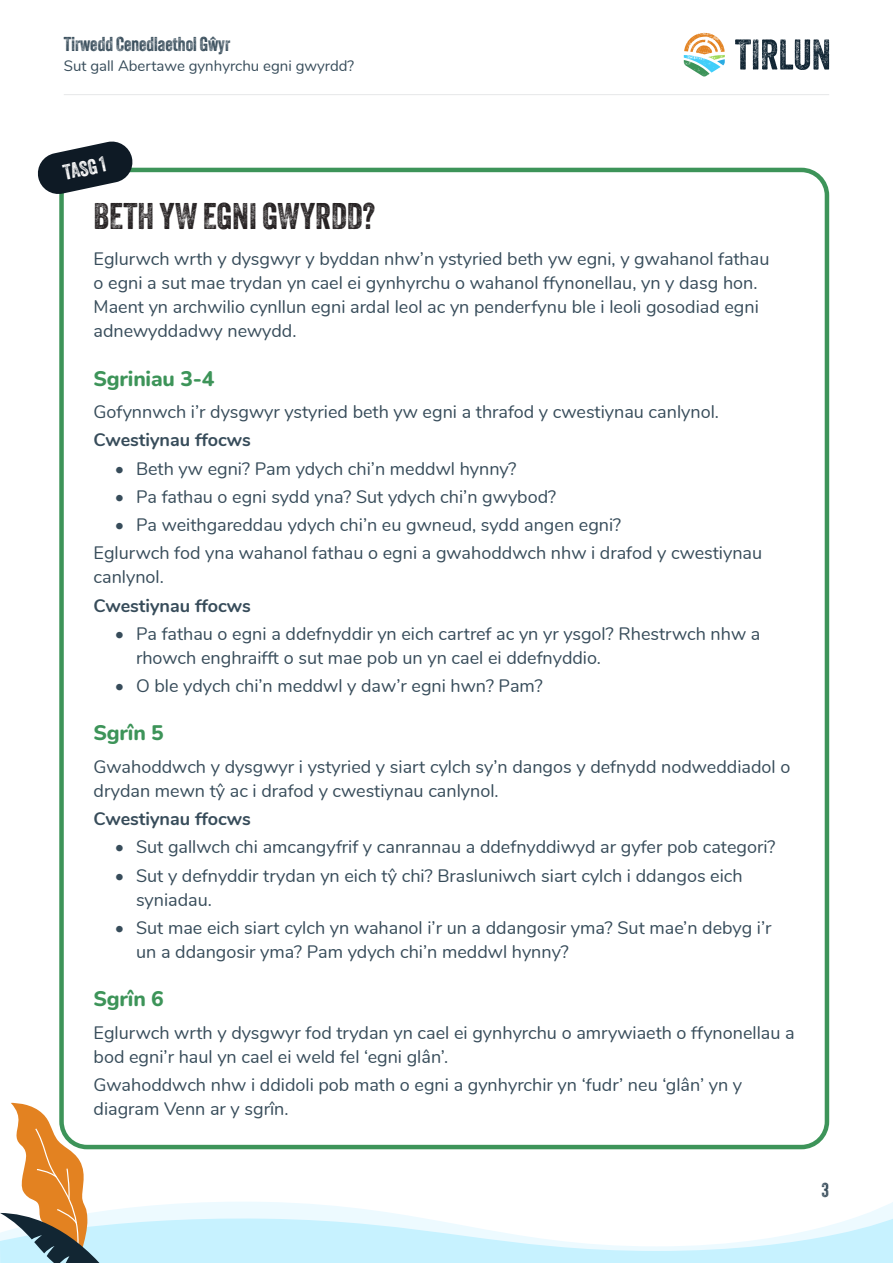
<style>
.page{position:relative;width:893px;height:1263px;background:#fff}
.page>*{position:absolute;margin:0;border:0;box-sizing:border-box;transform-origin:0 0}
.Page_sub_heading{font:36px "Veneer Two";color:#231f20}
.Page_section_heading{font:800 21px "Nunito";letter-spacing:-.01em;color:#3d9459}
.Key_activity_heading{font:21px "Veneer Two";color:#fff}
.t1{font:19.5px "Veneer Two";color:#374c5a}
.Body_text{font:18px/24px "Nunito";color:#374c5a}
.Body_text_-_bullet_list{font:18px/24px "Nunito";color:#374c5a}
.Body_text-2{font:700 18px "Nunito";color:#374c5a}
.t2{font:15px "Nunito";color:#374c5a}
</style>
<div class="page">
<svg style="left:735px;top:39px;width:94px;height:31px"></svg>
<svg style="left:684px;top:33px;width:41px;height:44px"></svg>
<hr style="left:64px;top:94px;width:765px;height:1px;background:#e6e7e9">
<svg style="left:0;top:1102px;width:893px;height:161px"></svg>
<div style="left:59px;top:168px;width:770px;height:981px;border:4px solid #3d9459;border-radius:26px"></div>
<svg style="left:37px;top:141px;width:97px;height:55px"></svg>
<p class="t1" style="left:64px;top:32px;width:168px">Tirwedd Cenedlaethol Gŵyr</p>
<p class="t2" style="left:64px;top:54px;width:292px">Sut gall Abertawe gynhyrchu egni gwyrdd?</p>
<p class="Key_activity_heading" style="left:61px;top:160px;width:44px;rotate:-12deg">TASG 1</p>
<p class="Page_sub_heading" style="left:94px;top:194px;width:283px">BETH YW EGNI GWYRDD?</p>
<p class="Body_text" style="left:94px;top:246px;width:677px">Eglurwch wrth y dysgwyr y byddan nhw’n ystyried beth yw egni, y gwahanol fathau o egni a sut mae trydan yn cael ei gynhyrchu o wahanol ffynonellau, yn y dasg hon.<br>Maent yn archwilio cynllun egni ardal leol ac yn penderfynu ble i leoli gosodiad egni adnewyddadwy newydd.</p>
<p class="Page_section_heading" style="left:94px;top:363px;width:122px">Sgriniau 3-4</p>
<p class="Body_text" style="left:94px;top:399px;width:627px">Gofynnwch i’r dysgwyr ystyried beth yw egni a thrafod y cwestiynau canlynol.</p>
<p class="Body_text-2" style="left:94px;top:427px;width:159px">Cwestiynau ffocws</p>
<p class="Body_text" style="left:115px;top:455px;width:403px">• Beth yw egni? Pam ydych chi’n meddwl hynny?</p>
<p class="Body_text" style="left:115px;top:484px;width:443px">• Pa fathau o egni sydd yna? Sut ydych chi’n gwybod?</p>
<p class="Body_text" style="left:115px;top:512px;width:508px">• Pa weithgareddau ydych chi’n eu gwneud, sydd angen egni?</p>
<p class="Body_text_-_bullet_list" style="left:94px;top:540px;width:670px">Eglurwch fod yna wahanol fathau o egni a gwahoddwch nhw i drafod y cwestiynau canlynol.</p>
<p class="Body_text-2" style="left:94px;top:592px;width:159px">Cwestiynau ffocws</p>
<p class="Body_text" style="left:136px;top:621px;width:626px;text-indent:-21px">• Pa fathau o egni a ddefnyddir yn eich cartref ac yn yr ysgol? Rhestrwch nhw a rhowch enghraifft o sut mae pob un yn cael ei ddefnyddio.</p>
<p class="Body_text" style="left:115px;top:673px;width:429px">• O ble ydych chi’n meddwl y daw’r egni hwn? Pam?</p>
<p class="Page_section_heading" style="left:94px;top:718px;width:72px">Sgrîn 5</p>
<p class="Body_text" style="left:94px;top:754px;width:698px">Gwahoddwch y dysgwyr i ystyried y siart cylch sy’n dangos y defnydd nodweddiadol o drydan mewn tŷ ac i drafod y cwestiynau canlynol.</p>
<p class="Body_text-2" style="left:94px;top:806px;width:159px">Cwestiynau ffocws</p>
<p class="Body_text" style="left:115px;top:834px;width:662px">• Sut gallwch chi amcangyfrif y canrannau a ddefnyddiwyd ar gyfer pob categori?</p>
<p class="Body_text" style="left:136px;top:862px;width:608px;text-indent:-21px">• Sut y defnyddir trydan yn eich tŷ chi? Brasluniwch siart cylch i ddangos eich syniadau.</p>
<p class="Body_text" style="left:136px;top:915px;width:637px;text-indent:-21px">• Sut mae eich siart cylch yn wahanol i’r un a ddangosir yma? Sut mae’n debyg i’r un a ddangosir yma? Pam ydych chi’n meddwl hynny?</p>
<p class="Page_section_heading" style="left:94px;top:984px;width:72px">Sgrîn 6</p>
<p class="Body_text" style="left:94px;top:1019px;width:703px">Eglurwch wrth y dysgwyr fod trydan yn cael ei gynhyrchu o amrywiaeth o ffynonellau a bod egni’r haul yn cael ei weld fel ‘egni glân’.</p>
<p class="Body_text" style="left:94px;top:1072px;width:650px">Gwahoddwch nhw i ddidoli pob math o egni a gynhyrchir yn ‘fudr’ neu ‘glân’ yn y diagram Venn ar y sgrîn.</p>
<p class="t1" style="left:822px;top:1178px;width:9px">3</p>
</div>
